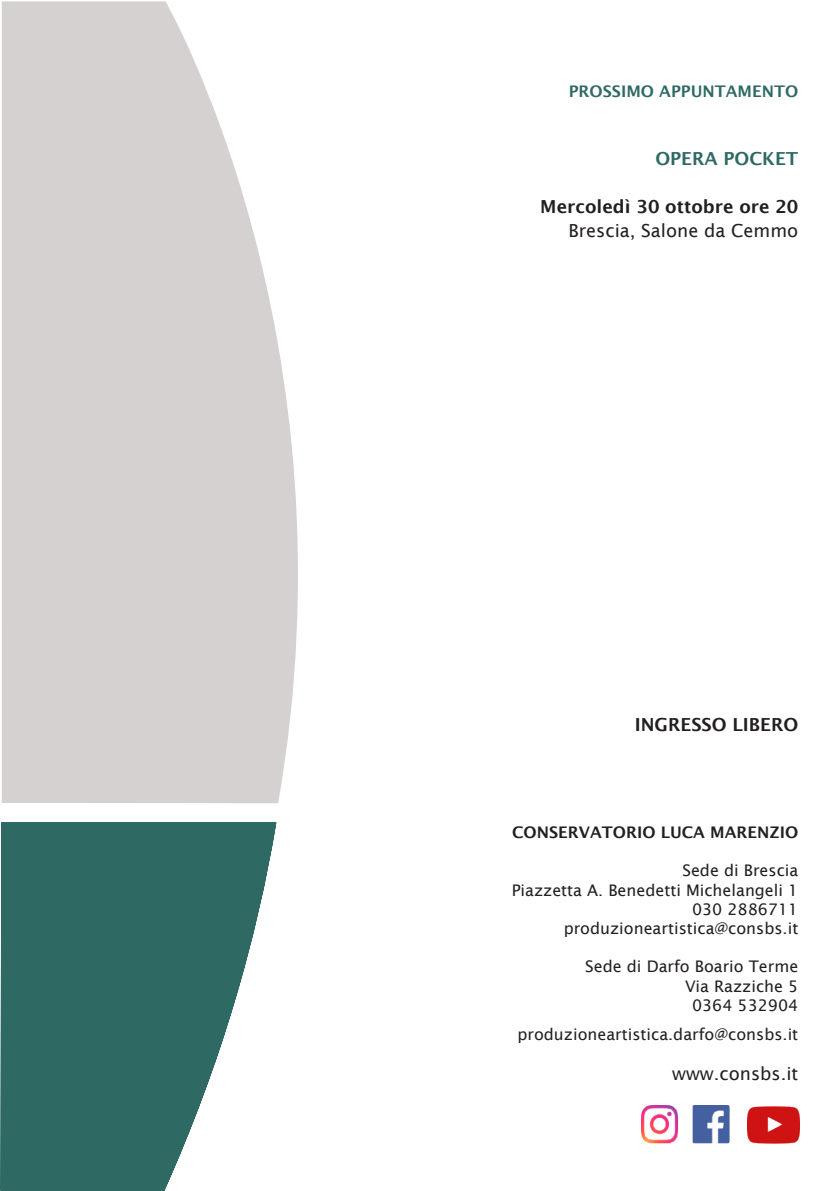
<style>
.page{position:relative;width:840px;height:1191px;background:#fff}
.page>*{position:absolute;margin:0;border:0;box-sizing:border-box;transform-origin:0 0}
.t1{font:600 18px "Lucida Sans";color:#231f20}
.t2{font:18px "Lucida Sans";color:#231f20}
.t3{font:600 18px "Lucida Sans";color:#2e6964}
.t4{font:16px "Lucida Sans";color:#231f20}
.t5{font:600 16px "Lucida Sans";color:#231f20}
.t6{font:600 16px "Lucida Sans";color:#2e6964}
</style>
<div class="page">
<svg style="left:0;top:822px;width:276px;height:368px;fill:#2e6964"></svg>
<svg style="left:2px;top:1px;width:296px;height:802px;background:#d8d6d5"></svg>
<img style="left:641px;top:1105px;width:88px;height:38px">
<img style="left:747px;top:1106px;width:52px;height:37px">
<p class="t6" style="left:568px;top:83px;width:231px">PROSSIMO APPUNTAMENTO</p>
<p class="t3" style="left:655px;top:148px;width:144px">OPERA POCKET</p>
<p class="t1" style="left:540px;top:196px;width:259px">Mercoledì 30 ottobre ore 20</p>
<p class="t2" style="left:568px;top:220px;width:231px">Brescia, Salone da Cemmo</p>
<p class="t1" style="left:634px;top:714px;width:165px">INGRESSO LIBERO</p>
<p class="t5" style="left:512px;top:823px;width:287px">CONSERVATORIO LUCA MARENZIO</p>
<p class="t4" style="left:682px;top:861px;width:117px">Sede di Brescia</p>
<p class="t4" style="left:511px;top:880px;width:288px">Piazzetta A. Benedetti Michelangeli 1</p>
<p class="t4" style="left:691px;top:900px;width:108px">030 2886711</p>
<p class="t4" style="left:563px;top:919px;width:236px">produzioneartistica@consbs.it</p>
<p class="t4" style="left:585px;top:957px;width:214px">Sede di Darfo Boario Terme</p>
<p class="t4" style="left:684px;top:976px;width:115px">Via Razziche 5</p>
<p class="t4" style="left:691px;top:996px;width:108px">0364 532904</p>
<p class="t4" style="left:517px;top:1024px;width:282px">produzioneartistica.darfo@consbs.it</p>
<p class="t2" style="left:671px;top:1063px;width:128px">www.consbs.it</p>
</div>
